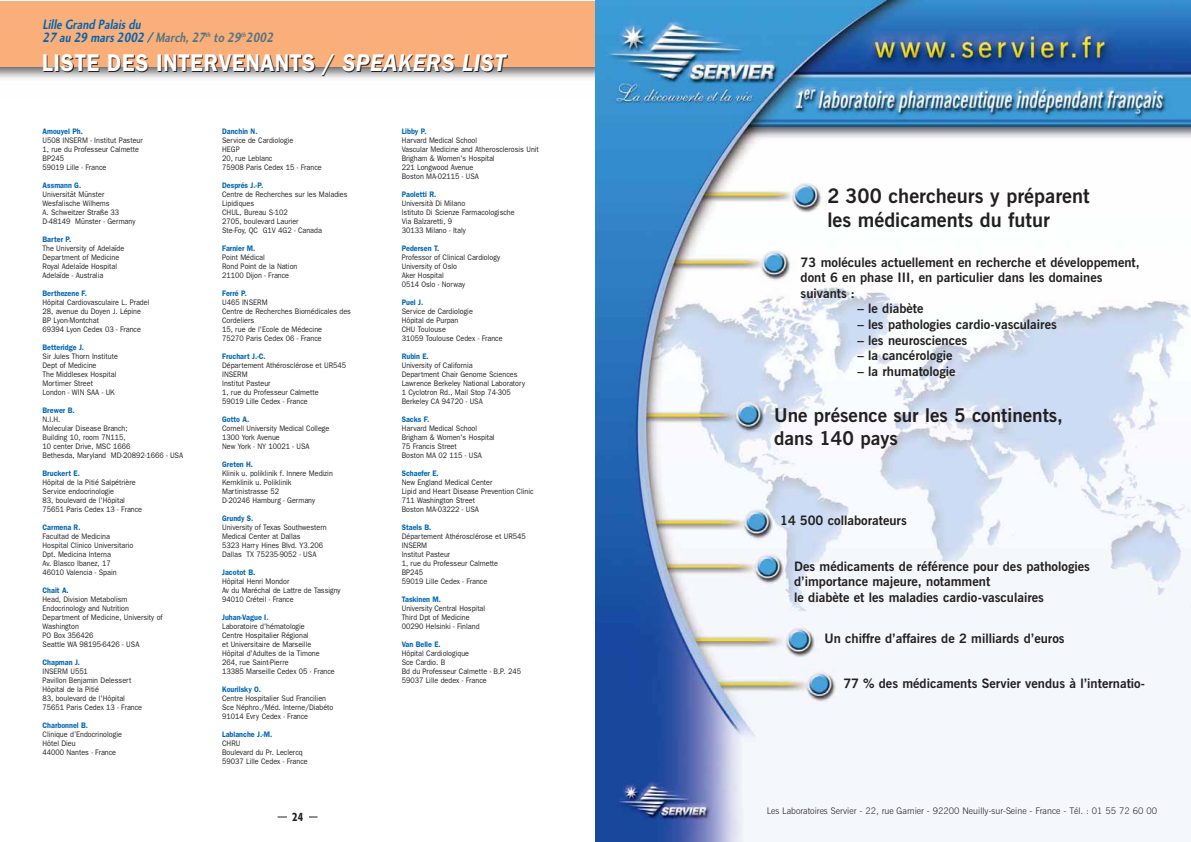
<style>
.page{position:relative;width:1191px;height:842px;background:#fff}
.page>*{position:absolute;margin:0;border:0;box-sizing:border-box;transform-origin:0 0}
.t1{font:600 25px "Franklin Gothic Itc T";letter-spacing:.03em;color:#231f20;scale:.9 1}
.t2{font:700 20px/24px "News Gothic BT";color:#231f20}
.t3{font:700 19px/22.8px "News Gothic BT";color:#231f20}
.t4{font:italic 14px/13px "Charlotte Sans Bold Plain";color:#0066b3;scale:.8 1}
.t5{font:700 13px/15.6px "News Gothic BT";color:#231f20}
.t6{font:500 12px "Formata";color:#231f20;scale:.8 1}
.t7{font:300 9px "News Gothic BT";color:#231f20}
.t8{font:8px/9px "Franklin Gothic";color:#231f20;scale:.9 1}
.t9{font:600 8px "Franklin Gothic";color:#0066b3;scale:.9 1}
.s1{color:#557482}
.s2{font-style:italic}
</style>
<div class="page">
<div style="left:0;top:1px;width:609px;height:65px;background:#faae79"></div>
<hr style="left:278px;top:817px;width:39px;height:1px;background:#231f20">
<div style="left:287px;top:809px;width:21px;height:16px;background:#fff"></div>
<img style="left:595px;top:1px;width:595px;height:841px">
<h3 class="t4" style="left:43px;top:18px;width:292px">Lille Grand Palais du<br>27 au 29 mars 2002 / <span class="s1">March, 27</span><sup>th</sup> <span class="s1">to 29</span><sup>th</sup><span class="s1">2002</span></h3>
<h1 class="t1" style="left:43px;top:55px;width:517px">LISTE DES INTERVENANTS / <span class="s2">SPEAKERS LIST</span></h1>
<p class="t9" style="left:43px;top:128px;width:46px">Amouyel Ph.</p>
<p class="t8" style="left:43px;top:136px;width:113px">U508 INSERM - Institut Pasteur<br>1, rue du Professeur Calmette<br>BP245<br>59019 Lille - France</p>
<p class="t9" style="left:43px;top:182px;width:44px">Assmann G.</p>
<p class="t8" style="left:43px;top:190px;width:105px">Universität Münster<br>Wesfalische Wilhems<br>A. Schweitzer Straße 33<br>D-48149 Münster - Germany</p>
<p class="t9" style="left:43px;top:236px;width:34px">Barter P.</p>
<p class="t8" style="left:43px;top:244px;width:92px">The University of Adelaïde<br>Department of Medicine<br>Royal Adelaïde Hospital<br>Adelaïde - Australia</p>
<p class="t9" style="left:43px;top:290px;width:51px">Berthezene F.</p>
<p class="t8" style="left:43px;top:298px;width:120px">Hôpital Cardiovasculaire L. Pradel<br>28, avenue du Doyen J. Lépine<br>BP Lyon-Montchat<br>69394 Lyon Cedex 03 - France</p>
<p class="t9" style="left:43px;top:344px;width:48px">Betteridge J.</p>
<p class="t8" style="left:43px;top:352px;width:85px">Sir Jules Thorn Institute<br>Dept of Medicine<br>The Middlesex Hospital<br>Mortimer Street<br>London - WIN SAA - UK</p>
<p class="t9" style="left:43px;top:407px;width:37px">Brewer B.</p>
<p class="t8" style="left:43px;top:415px;width:158px">N.I.H.<br>Molecular Disease Branch;<br>Building 10, room 7N115,<br>10 center Drive, MSC 1666<br>Bethesda, Maryland MD-20892-1666 - USA</p>
<p class="t9" style="left:43px;top:470px;width:43px">Bruckert E.</p>
<p class="t8" style="left:43px;top:478px;width:112px">Hôpital de la Pitié Salpétrière<br>Service endocrinologie<br>83, boulevard de l'Hôpital<br>75651 Paris Cedex 13 - France</p>
<p class="t9" style="left:43px;top:524px;width:44px">Carmena R.</p>
<p class="t8" style="left:43px;top:532px;width:102px">Facultad de Medicina<br>Hospital Clinico Universitario<br>Dpt. Medicina Interna<br>Av. Blasco Ibanez, 17<br>46010 Valencia - Spain</p>
<p class="t9" style="left:43px;top:587px;width:31px">Chait A.</p>
<p class="t8" style="left:43px;top:595px;width:135px">Head, Division Metabolism<br>Endocrinology and Nutrition<br>Department of Medicine, University of<br>Washington<br>PO Box 356426<br>Seattle WA 98195-6426 - USA</p>
<p class="t9" style="left:43px;top:659px;width:43px">Chapman J.</p>
<p class="t8" style="left:43px;top:667px;width:112px">INSERM U551<br>Pavillon Benjamin Delessert<br>Hôpital de la Pitié<br>83, boulevard de l'Hôpital<br>75651 Paris Cedex 13 - France</p>
<p class="t9" style="left:43px;top:722px;width:52px">Charbonnel B.</p>
<p class="t8" style="left:43px;top:730px;width:90px">Clinique d’Endocrinologie<br>Hôtel Dieu<br>44000 Nantes - France</p>
<p class="t9" style="left:222px;top:128px;width:41px">Danchin N.</p>
<p class="t8" style="left:222px;top:136px;width:112px">Service de Cardiologie<br>HEGP<br>20, rue Leblanc<br>75908 Paris Cedex 15 - France</p>
<p class="t9" style="left:222px;top:182px;width:47px">Després J.-P.</p>
<p class="t8" style="left:222px;top:190px;width:141px">Centre de Recherches sur les Maladies<br>Lipidiques<br>CHUL, Bureau S-102<br>2705, boulevard Laurier<br>Ste-Foy, QC G1V 4G2 - Canada</p>
<p class="t9" style="left:222px;top:245px;width:38px">Farnier M.</p>
<p class="t8" style="left:222px;top:253px;width:85px">Point Médical<br>Rond Point de la Nation<br>21100 Dijon - France</p>
<p class="t9" style="left:222px;top:290px;width:29px">Ferré P.</p>
<p class="t8" style="left:222px;top:298px;width:145px">U465 INSERM<br>Centre de Recherches Biomédicales des<br>Cordeliers<br>15, rue de l'Ecole de Médecine<br>75270 Paris Cedex 06 - France</p>
<p class="t9" style="left:222px;top:353px;width:50px">Fruchart J.-C.</p>
<p class="t8" style="left:222px;top:361px;width:139px">Département Athérosclérose et UR545<br>INSERM<br>Institut Pasteur<br>1, rue du Professeur Calmette<br>59019 Lille Cedex - France</p>
<p class="t9" style="left:222px;top:416px;width:32px">Gotto A.</p>
<p class="t8" style="left:222px;top:424px;width:121px">Cornell University Medical College<br>1300 York Avenue<br>New York - NY 10021 - USA</p>
<p class="t9" style="left:222px;top:461px;width:36px">Greten H.</p>
<p class="t8" style="left:222px;top:469px;width:125px">Klinik u. poliklinik f. Innere Medizin<br>Kernklinik u. Poliklinik<br>Martinistrasse 52<br>D-20246 Hamburg - Germany</p>
<p class="t9" style="left:222px;top:515px;width:36px">Grundy S.</p>
<p class="t8" style="left:222px;top:523px;width:118px">University of Texas Southwestern<br>Medical Center at Dallas<br>5323 Harry Hines Blvd. Y3.206<br>Dallas TX 75235-9052 - USA</p>
<p class="t9" style="left:222px;top:569px;width:38px">Jacotot B.</p>
<p class="t8" style="left:222px;top:577px;width:133px">Hôpital Henri Mondor<br>Av du Maréchal de Lattre de Tassigny<br>94010 Créteil - France</p>
<p class="t9" style="left:222px;top:614px;width:53px">Juhan-Vague I.</p>
<p class="t8" style="left:222px;top:622px;width:127px">Laboratoire d'hématologie<br>Centre Hospitalier Régional<br>et Universitaire de Marseille<br>Hôpital d'Adultes de la Timone<br>264, rue Saint-Pierre<br>13385 Marseille Cedex 05 - France</p>
<p class="t9" style="left:222px;top:686px;width:45px">Kourilsky O.</p>
<p class="t8" style="left:222px;top:694px;width:125px">Centre Hospitalier Sud Francilien<br>Sce Néphro./Méd. Interne/Diabéto<br>91014 Evry Cedex - France</p>
<p class="t9" style="left:222px;top:731px;width:57px">Lablanche J.-M.</p>
<p class="t8" style="left:222px;top:739px;width:97px">CHRU<br>Boulevard du Pr. Leclercq<br>59037 Lille Cedex - France</p>
<h3 class="t6" style="left:292px;top:811px;width:15px">24</h3>
<p class="t9" style="left:402px;top:128px;width:29px">Libby P.</p>
<p class="t8" style="left:402px;top:136px;width:154px">Harvard Medical School<br>Vascular Medicine and Atherosclerosis Unit<br>Brigham &amp; Women's Hospital<br>221 Longwood Avenue<br>Boston MA-02115 - USA</p>
<p class="t9" style="left:402px;top:191px;width:40px">Paoletti R.</p>
<p class="t8" style="left:402px;top:199px;width:127px">Università Di Milano<br>Istituto Di Scienze Farmacologische<br>Via Balzaretti, 9<br>30133 Milano - Italy</p>
<p class="t9" style="left:402px;top:245px;width:43px">Pedersen T.</p>
<p class="t8" style="left:402px;top:253px;width:111px">Professor of Clinical Cardiology<br>University of Oslo<br>Aker Hospital<br>0514 Oslo - Norway</p>
<p class="t9" style="left:402px;top:299px;width:25px">Puel J.</p>
<p class="t8" style="left:402px;top:307px;width:114px">Service de Cardiologie<br>Hôpital de Purpan<br>CHU Toulouse<br>31059 Toulouse Cedex - France</p>
<p class="t9" style="left:402px;top:353px;width:31px">Rubin E.</p>
<p class="t8" style="left:402px;top:361px;width:139px">University of California<br>Department Chair Genome Sciences<br>Lawrence Berkeley National Laboratory<br>1 Cyclotron Rd., Mail Stop 74-305<br>Berkeley CA 94720 - USA</p>
<p class="t9" style="left:402px;top:416px;width:32px">Sacks F.</p>
<p class="t8" style="left:402px;top:424px;width:105px">Harvard Medical School<br>Brigham &amp; Women's Hospital<br>75 Francis Street<br>Boston MA 02 115 - USA</p>
<p class="t9" style="left:402px;top:470px;width:43px">Schaefer E.</p>
<p class="t8" style="left:402px;top:478px;width:148px">New England Medical Center<br>Lipid and Heart Disease Prevention Clinic<br>711 Washington Street<br>Boston MA-03222 - USA</p>
<p class="t9" style="left:402px;top:524px;width:34px">Staels B.</p>
<p class="t8" style="left:402px;top:532px;width:139px">Département Athérosclérose et UR545<br>INSERM<br>Institut Pasteur<br>1, rue du Professeur Calmette<br>BP245<br>59019 Lille Cedex - France</p>
<p class="t9" style="left:402px;top:596px;width:45px">Taskinen M.</p>
<p class="t8" style="left:402px;top:604px;width:94px">University Central Hospital<br>Third Dpt of Medicine<br>00290 Helsinki - Finland</p>
<p class="t9" style="left:402px;top:641px;width:45px">Van Belle E.</p>
<p class="t8" style="left:402px;top:649px;width:134px">Hôpital Cardiologique<br>Sce Cardio. B<br>Bd du Professeur Calmette - B.P. 245<br>59037 Lille dedex - France</p>
<h2 class="t2" style="left:827px;top:186px;width:264px">2 300 chercheurs y préparent les médicaments du futur</h2>
<h3 class="t5" style="left:800px;top:255px;width:341px">73 molécules actuellement en recherche et développement, dont 6 en phase III, en particulier dans les domaines suivants :</h3>
<h3 class="t5" style="left:857px;top:302px;width:68px">– le diabète</h3>
<h3 class="t5" style="left:857px;top:318px;width:201px">– les pathologies cardio-vasculaires</h3>
<h3 class="t5" style="left:857px;top:333px;width:111px">– les neurosciences</h3>
<h3 class="t5" style="left:857px;top:349px;width:97px">– la cancérologie</h3>
<h3 class="t5" style="left:857px;top:365px;width:100px">– la rhumatologie</h3>
<h3 class="t3" style="left:774px;top:406px;width:290px">Une présence sur les 5 continents, dans 140 pays</h3>
<h3 class="t5" style="left:780px;top:514px;width:128px">14 500 collaborateurs</h3>
<h3 class="t5" style="left:794px;top:559px;width:297px">Des médicaments de référence pour des pathologies d’importance majeure, notamment<br>le diabète et les maladies cardio-vasculaires</h3>
<h3 class="t5" style="left:824px;top:632px;width:242px">Un chiffre d’affaires de 2 milliards d’euros</h3>
<h3 class="t5" style="left:843px;top:677px;width:303px">77 % des médicaments Servier vendus à l’internatio-</h3>
<p class="t7" style="left:766px;top:805px;width:392px">Les Laboratoires Servier - 22, rue Garnier - 92200 Neuilly-sur-Seine - France - Tél. : 01 55 72 60 00</p>
</div>
